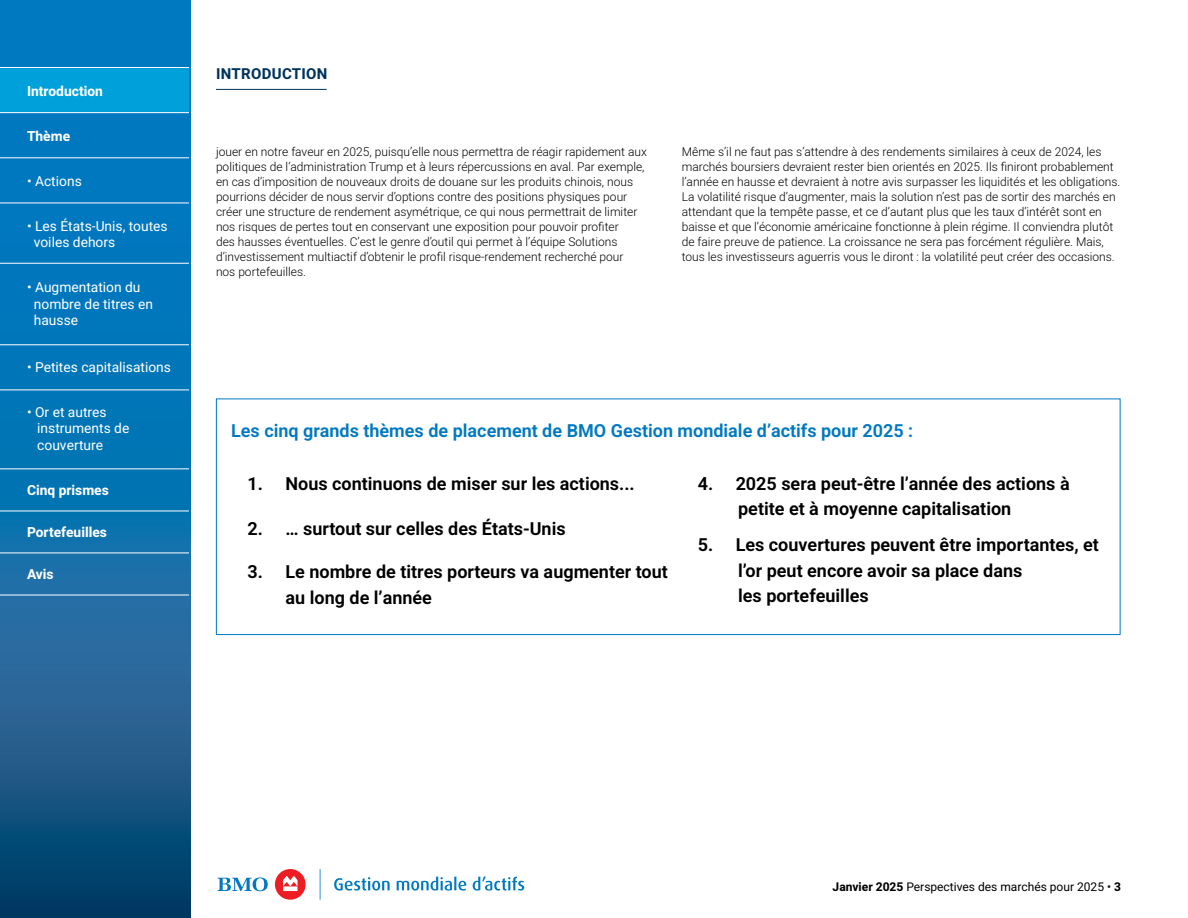
<style>
.page{position:relative;width:1188px;height:918px;background:#fff}
.page>*{position:absolute;margin:0;border:0;box-sizing:border-box;transform-origin:0 0}
.Paragraph_2{font:600 18px "Heebo";color:#000}
.Paragraph_2-2{font:600 18px "Heebo";color:#0079c1}
.Heading_2{font:700 15px "Heebo";letter-spacing:.02em;color:#00345d}
.t1{font:13.8px "Heebo";color:#fff}
.t2{font:700 13.8px "Heebo";color:#fff}
.Paragraph_2-3{font:300 12px/15px "Heebo";color:#000}
.t3{font:12px "Heebo";color:#000}
.s1{font-weight:700}
</style>
<div class="page">
<div style="left:275px;top:869px;width:31px;height:31px;background:#ed1d24;border-radius:50%"></div>
<svg style="left:283px;top:876px;width:15px;height:15px"></svg>
<svg style="left:320px;top:869px;width:1px;height:31px"></svg>
<svg style="left:218px;top:877px;width:50px;height:14px"></svg>
<svg style="left:334px;top:877px;width:56px;height:14px"></svg>
<svg style="left:473px;top:876px;width:51px;height:15px"></svg>
<svg style="left:397px;top:877px;width:69px;height:14px"></svg>
<svg style="left:0;top:0;width:190px;height:918px;background:#0d6ba7"></svg>
<hr style="left:216px;top:89px;width:111px;height:1px;background:#00345d">
<div style="left:216px;top:399px;width:904px;height:236px;border:1px solid #0079c1"></div>
<div style="left:0;top:68px;width:189px;height:45px;background:#00a0db"></div>
<hr style="left:0;top:112px;width:189px;height:1px;background:#fff">
<hr style="left:0;top:158px;width:189px;height:1px;background:#fff">
<hr style="left:0;top:203px;width:189px;height:1px;background:#fff">
<hr style="left:0;top:390px;width:189px;height:1px;background:#fff">
<hr style="left:0;top:553px;width:189px;height:1px;background:#fff">
<hr style="left:0;top:595px;width:189px;height:1px;background:#fff">
<hr style="left:0;top:263px;width:189px;height:1px;background:#fff">
<hr style="left:0;top:345px;width:189px;height:1px;background:#fff">
<hr style="left:0;top:469px;width:189px;height:1px;background:#fff">
<hr style="left:0;top:511px;width:189px;height:1px;background:#fff">
<hr style="left:0;top:67px;width:189px;height:1px;background:#fff">
<p class="Heading_2" style="left:216px;top:63px;width:113px">INTRODUCTION</p>
<p class="t2" style="left:27px;top:81px;width:77px">Introduction</p>
<p class="t2" style="left:27px;top:126px;width:45px">Thème</p>
<p class="t1" style="left:27px;top:171px;width:56px">• Actions</p>
<p class="t1" style="left:27px;top:216px;width:142px">• Les États-Unis, toutes</p>
<p class="t1" style="left:34px;top:233px;width:83px">voiles dehors</p>
<p class="t1" style="left:27px;top:278px;width:115px">• Augmentation du</p>
<p class="t1" style="left:34px;top:294px;width:121px">nombre de titres en</p>
<p class="t1" style="left:34px;top:311px;width:46px">hausse</p>
<p class="t1" style="left:27px;top:357px;width:146px">• Petites capitalisations</p>
<p class="t1" style="left:27px;top:402px;width:81px">• Or et autres</p>
<p class="t1" style="left:37px;top:419px;width:94px">instruments de</p>
<p class="t1" style="left:37px;top:435px;width:67px">couverture</p>
<p class="t2" style="left:27px;top:480px;width:83px">Cinq prismes</p>
<p class="t2" style="left:27px;top:522px;width:82px">Portefeuilles</p>
<p class="t2" style="left:27px;top:564px;width:28px">Avis</p>
<p class="Paragraph_2" style="left:248px;top:559px;width:422px">3. Le nombre de titres porteurs va augmenter tout</p>
<p class="Paragraph_2" style="left:286px;top:585px;width:148px">au long de l’année</p>
<p class="Paragraph_2-3" style="left:216px;top:144px;width:432px">jouer en notre faveur en 2025, puisqu’elle nous permettra de réagir rapidement aux politiques de l’administration Trump et à leurs répercussions en aval. Par exemple, en cas d’imposition de nouveaux droits de douane sur les produits chinois, nous pourrions décider de nous servir d’options contre des positions physiques pour créer une structure de rendement asymétrique, ce qui nous permettrait de limiter nos risques de pertes tout en conservant une exposition pour pouvoir profiter<br>des hausses éventuelles. C’est le genre d’outil qui permet à l’équipe Solutions d’investissement multiactif d’obtenir le profil risque-rendement recherché pour<br>nos portefeuilles.</p>
<p class="Paragraph_2-3" style="left:682px;top:144px;width:440px">Même s’il ne faut pas s’attendre à des rendements similaires à ceux de 2024, les marchés boursiers devraient rester bien orientés en 2025. Ils finiront probablement l’année en hausse et devraient à notre avis surpasser les liquidités et les obligations.<br>La volatilité risque d’augmenter, mais la solution n’est pas de sortir des marchés en attendant que la tempête passe, et ce d’autant plus que les taux d’intérêt sont en baisse et que l’économie américaine fonctionne à plein régime. Il conviendra plutôt de faire preuve de patience. La croissance ne sera pas forcément régulière. Mais, tous les investisseurs aguerris vous le diront : la volatilité peut créer des occasions.</p>
<p class="Paragraph_2-2" style="left:231px;top:418px;width:684px">Les cinq grands thèmes de placement de BMO Gestion mondiale d’actifs pour 2025 :</p>
<p class="Paragraph_2" style="left:698px;top:471px;width:373px">4. 2025 sera peut-être l’année des actions à</p>
<p class="Paragraph_2" style="left:738px;top:497px;width:275px">petite et à moyenne capitalisation</p>
<p class="Paragraph_2" style="left:698px;top:533px;width:403px">5. Les couvertures peuvent être importantes, et</p>
<p class="Paragraph_2" style="left:738px;top:558px;width:286px">l’or peut encore avoir sa place dans</p>
<p class="Paragraph_2" style="left:738px;top:584px;width:132px">les portefeuilles</p>
<p class="Paragraph_2" style="left:248px;top:471px;width:389px">1. Nous continuons de miser sur les actions...</p>
<p class="Paragraph_2" style="left:248px;top:516px;width:320px">2. … surtout sur celles des États-Unis</p>
<p class="t3" style="left:833px;top:878px;width:290px"><span class="s1">Janvier 2025</span> Perspectives des marchés pour 2025 • <span class="s1">3</span></p>
</div>
